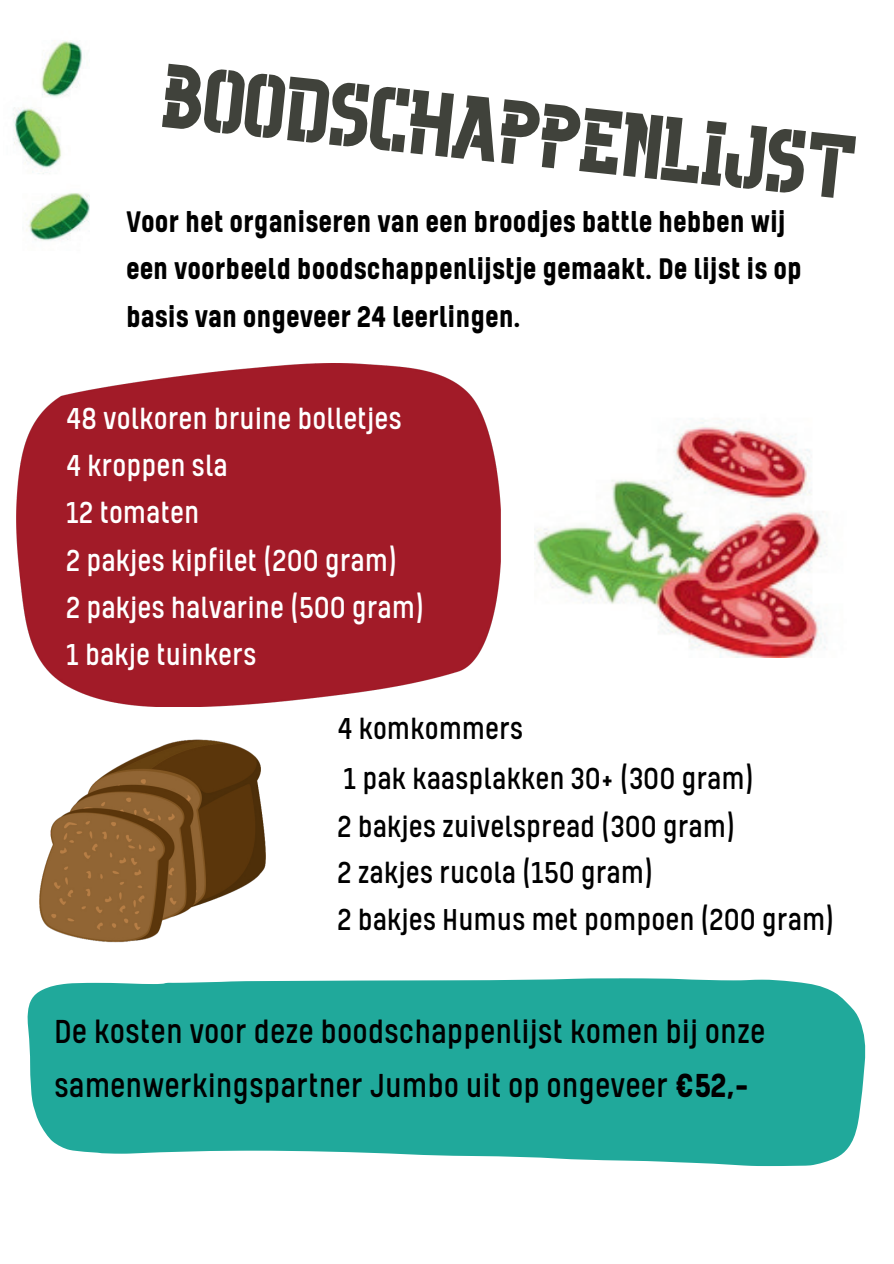
<style>
.page{position:relative;width:894px;height:1264px;background:#fff}
.page>*{position:absolute;margin:0;border:0;box-sizing:border-box;transform-origin:0 0}
.t1{font:75.9px "Organic Stencil";color:#40423b}
.t2{font:37.95px/54px "Kelpt A1";color:#000}
.t3{font:34.5px/46.7px "Kelpt A1";color:#000}
.t4{font:34.5px/47.2px "Kelpt A1";color:#fff}
.t5{font:700 34.05px/47.2px "Kelpt A1";color:#000}
.s1{font-weight:700}
</style>
<div class="page">
<img style="left:13px;top:41px;width:76px;height:200px">
<img style="left:16px;top:364px;width:484px;height:342px">
<img style="left:534px;top:418px;width:293px;height:239px">
<img style="left:39px;top:739px;width:227px;height:204px">
<svg style="left:27px;top:978px;width:839px;height:187px;background:#32afa3"></svg>
<h1 class="t1" style="left:172px;top:35px;width:696px;rotate:6deg">boodschappenlijst</h1>
<p class="t5" style="left:126px;top:194px;width:677px">Voor het organiseren van een broodjes battle hebben wij een voorbeeld boodschappenlijstje gemaakt. De lijst is op basis van ongeveer 24 leerlingen.</p>
<p class="t4" style="left:66px;top:391px;width:359px">48 volkoren bruine bolletjes<br>4 kroppen sla<br>12 tomaten<br>2 pakjes kipfilet (200 gram)<br>2 pakjes halvarine (500 gram)<br>1 bakje tuinkers</p>
<p class="t3" style="left:337px;top:699px;width:417px;line-height:50.7px">4 komkommers<br>1 pak kaasplakken 30+ (300 gram)</p>
<p class="t3" style="left:337px;top:799px;width:498px">2 bakjes zuivelspread (300 gram)<br>2 zakjes rucola (150 gram)<br>2 bakjes Humus met pompoen (200 gram)</p>
<p class="t2" style="left:54px;top:1000px;width:712px">De kosten voor deze boodschappenlijst komen bij onze samenwerkingspartner Jumbo uit op ongeveer <span class="s1">€52,-</span></p>
</div>
